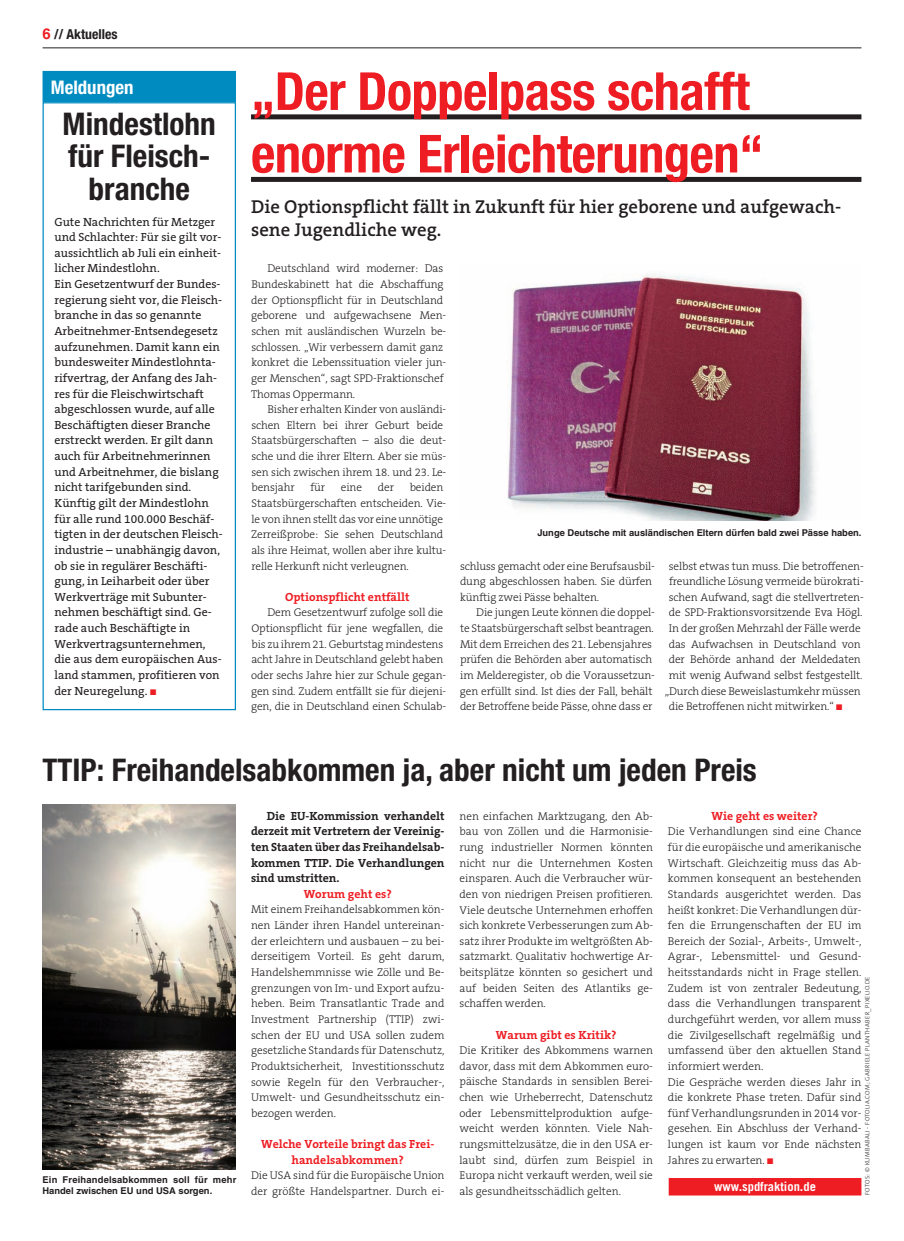
<style>
.page{position:relative;width:904px;height:1241px;background:#fff}
.page>*{position:absolute;margin:0;border:0;box-sizing:border-box;transform-origin:0 0}
.t1{font:700 condensed 52.5px/62.5px "Helvetica Neue LT";letter-spacing:-.01em;color:#ee1d23}
.t2{font:700 condensed 31.25px/32.5px "Helvetica Neue LT";color:#231f20;text-align:center}
.t3{font:600 18.75px/22.5px "The Serif B6";color:#231f20}
.t4{font:700 condensed 18.75px "Helvetica Neue LT";color:#fff}
.t5{font:700 condensed 13.75px "Helvetica Neue LT";color:#231f20}
.t6{font:700 12.5px "Trade Gothic";color:#fff}
.t7{font:11.88px/15.6px "The Serif B5 Plain";color:#231f20}
.t8{font:700 11.88px/15.6px "The Serif B7";letter-spacing:-.005em;color:#231f20;text-align:justify}
.t9{font:700 11.88px/15.6px "The Serif B7";color:#ee1d23;text-align:center}
.t10{font:300 11.25px/15.6px "The Serif B3";letter-spacing:-.01em;color:#231f20}
.t11{font:700 9.38px/11.2px "Helvetica LT";letter-spacing:.02em;color:#231f20}
.t12{font:700 9.38px "Helvetica LT";color:#231f20}
.t13{font:300 6.25px "The Sans B3";letter-spacing:.05em;color:#231f20}
.s1{font-family:"Helvetica LT";font-stretch:normal;font-size:15px;color:#ee1d23}
.s2{color:#ee1d23}
</style>
<div class="page">
<hr style="left:43px;top:48px;width:818px;height:1px;background:#231f20">
<div style="left:251px;top:114px;width:610px;height:5px;background:#231f20"></div>
<div style="left:251px;top:177px;width:610px;height:5px;background:#231f20"></div>
<img style="left:507px;top:274px;width:309px;height:247px">
<div style="left:43px;top:71px;width:192px;height:30px;background:#008bc0"></div>
<div style="left:43px;top:71px;width:193px;height:31px;border:1px solid #008bc0"></div>
<div style="left:43px;top:102px;width:193px;height:608px;border:1px solid #008bc0"></div>
<img style="left:42px;top:804px;width:194px;height:364px">
<div style="left:668px;top:1177px;width:193px;height:18px;background:#ee1d23"></div>
<p class="t5" style="left:43px;top:26px;width:76px"><span class="s1">6</span> // Aktuelles</p>
<h3 class="t4" style="left:51px;top:76px;width:84px">Meldungen</h3>
<h2 class="t2" style="left:63px;top:107px;width:155px">Mindestlohn für Fleisch&shy;branche</h2>
<p class="t7" style="left:54px;top:214px;width:170px">Gute Nachrichten für Metzger und Schlachter: Für sie gilt vor&shy;aussichtlich ab Juli ein einheit&shy;licher Mindestlohn.<br>Ein Gesetzentwurf der Bundes&shy;regierung sieht vor, die Fleisch&shy;branche in das so genannte<br>Arbeitnehmer-Entsendegesetz aufzunehmen. Damit kann ein bundesweiter Mindestlohnta&shy;rifvertrag, der Anfang des Jah&shy;res für die Fleischwirtschaft abgeschlossen wurde, auf alle<br>Beschäftigten dieser Branche erstreckt werden. Er gilt dann auch für Arbeitnehmerinnen und Arbeitnehmer, die bislang nicht tarifgebunden sind.<br>Künftig gilt der Mindestlohn für alle rund 100.000 Beschäf&shy;tigten in der deutschen Fleisch&shy;industrie – unabhängig davon, ob sie in regulärer Beschäfti&shy;gung, in Leiharbeit oder über<br>Werkverträge mit Subunter&shy;nehmen beschäftigt sind. Ge&shy;rade auch Beschäftigte in<br>Werkvertragsunternehmen, die aus dem europäischen Aus&shy;land stammen, profitieren von der Neuregelung. <span class="s2">■</span></p>
<h1 class="t1" style="left:251px;top:59px;width:514px">„Der Doppelpass schafft enorme Erleichterungen“</h1>
<h3 class="t3" style="left:251px;top:196px;width:592px">Die Optionspflicht fällt in Zukunft für hier geborene und aufgewach&shy;sene Jugendliche weg.</h3>
<p class="t10" style="left:251px;top:261px;width:197px;text-indent:16px">Deutschland wird moderner: Das Bundeskabinett hat die Abschaffung der Optionspflicht für in Deutschland geborene und aufgewachsene Men&shy;schen mit ausländischen Wurzeln be&shy;schlossen. „Wir verbessern damit ganz konkret die Lebenssituation vieler jun&shy;ger Menschen“, sagt SPD-Fraktionschef Thomas Oppermann.</p>
<p class="t10" style="left:251px;top:402px;width:196px;text-indent:16px">Bisher erhalten Kinder von ausländi&shy;schen Eltern bei ihrer Geburt beide Staatsbürgerschaften – also die deut&shy;sche und die ihrer Eltern. Aber sie müs&shy;sen sich zwischen ihrem 18. und 23. Le&shy;bensjahr</p>
<p class="t10" style="left:310px;top:480px;width:16px">für</p>
<p class="t10" style="left:341px;top:480px;width:23px">eine</p>
<p class="t10" style="left:378px;top:480px;width:18px">der</p>
<p class="t10" style="left:251px;top:480px;width:196px;text-indent:158px">beiden Staatsbürgerschaften entscheiden. Vie&shy;le von ihnen stellt das vor eine unnötige Zerreißprobe: Sie sehen Deutschland als ihre Heimat, wollen aber ihre kultu&shy;relle Herkunft nicht verleugnen.</p>
<p class="t9" style="left:285px;top:589px;width:126px">Optionspflicht entfällt</p>
<p class="t10" style="left:251px;top:605px;width:197px;text-indent:16px">Dem Gesetzentwurf zufolge soll die Optionspflicht für jene wegfallen, die bis zu ihrem 21. Geburtstag mindestens acht Jahre in Deutschland gelebt haben oder sechs Jahre hier zur Schule gegan&shy;gen sind. Zudem entfällt sie für diejeni&shy;gen, die in Deutschland einen Schulab-</p>
<p class="t12" style="left:537px;top:527px;width:325px">Junge Deutsche mit ausländischen Eltern dürfen bald zwei Pässe haben.</p>
<p class="t10" style="left:460px;top:558px;width:196px">schluss gemacht oder eine Berufsausbil&shy;dung abgeschlossen haben. Sie dürfen künftig zwei Pässe behalten.</p>
<p class="t10" style="left:460px;top:605px;width:197px;text-indent:16px">Die jungen Leute können die doppel&shy;te Staatsbürgerschaft selbst beantragen.<br>Mit dem Erreichen des 21. Lebensjahres prüfen die Behörden aber automatisch im Melderegister, ob die Voraussetzun&shy;gen erfüllt sind. Ist dies der Fall, behält der Betroffene beide Pässe, ohne dass er</p>
<p class="t10" style="left:668px;top:558px;width:196px">selbst etwas tun muss. Die betroffenen-</p>
<p class="t10" style="left:669px;top:573px;width:196px">freundliche Lösung vermeide bürokrati-</p>
<p class="t10" style="left:668px;top:589px;width:196px">schen Aufwand, sagt die stellvertreten-</p>
<p class="t10" style="left:668px;top:605px;width:195px">de SPD-Fraktionsvorsitzende Eva Högl.</p>
<p class="t10" style="left:669px;top:620px;width:193px">In der großen Mehrzahl der Fälle werde</p>
<p class="t10" style="left:668px;top:636px;width:194px">das Aufwachsen in Deutschland von</p>
<p class="t10" style="left:668px;top:652px;width:194px">der Behörde anhand der Meldedaten</p>
<p class="t10" style="left:669px;top:667px;width:195px">mit wenig Aufwand selbst festgestellt.</p>
<p class="t10" style="left:664px;top:683px;width:198px">„Durch diese Beweislastumkehr müssen</p>
<p class="t10" style="left:668px;top:699px;width:175px">die Betroffenen nicht mitwirken.“ <span class="s2">■</span></p>
<h2 class="t2" style="left:43px;top:753px;width:715px">TTIP: Freihandelsabkommen ja, aber nicht um jeden Preis</h2>
<p class="t8" style="left:251px;top:808px;width:195px;text-indent:16px">Die EU-Kommission verhandelt derzeit mit Vertretern der Vereinig&shy;ten Staaten über das Freihandelsab&shy;kommen TTIP. Die Verhandlungen sind umstritten.</p>
<p class="t9" style="left:304px;top:886px;width:90px">Worum geht es?</p>
<p class="t10" style="left:251px;top:902px;width:195px;text-align:justify">Mit einem Freihandelsabkommen kön&shy;nen Länder ihren Handel untereinan&shy;der erleichtern und ausbauen – zu bei&shy;derseitigem Vorteil. Es geht darum, Handelshemmnisse wie Zölle und Be&shy;grenzungen von Im- und Export aufzu&shy;heben. Beim Transatlantic Trade and Investment Partnership (TTIP) zwi&shy;schen der EU und USA sollen zudem gesetzliche Standards für Datenschutz, Produktsicherheit, Investitionsschutz sowie Regeln für den Verbraucher-, Umwelt- und Gesundheitsschutz ein&shy;bezogen werden.</p>
<p class="t9" style="left:261px;top:1136px;width:175px">Welche Vorteile bringt das Frei&shy;handelsabkommen?</p>
<p class="t10" style="left:251px;top:1167px;width:195px">Die USA sind für die Europäische Union der größte Handelspartner. Durch ei-</p>
<p class="t9" style="left:711px;top:808px;width:108px">Wie geht es weiter?</p>
<p class="t10" style="left:668px;top:823px;width:195px">Die Verhandlungen sind eine Chance für die europäische und amerikanische Wirtschaft. Gleichzeitig muss das Ab&shy;kommen konsequent an bestehenden Standards ausgerichtet werden. Das heißt konkret: Die Verhandlungen dür&shy;fen die Errungenschaften der EU im Bereich der Sozial-, Arbeits-, Umwelt-, Agrar-, Lebensmittel- und Gesund&shy;heitsstandards nicht in Frage stellen.<br>Zudem ist von zentraler Bedeutung, dass die Verhandlungen transparent durchgeführt werden, vor allem muss die Zivilgesellschaft regelmäßig und umfassend über den aktuellen Stand informiert werden.<br>Die Gespräche werden dieses Jahr in die konkrete Phase treten. Dafür sind fünf Verhandlungsrunden in 2014 vor&shy;gesehen. Ein Abschluss der Verhand&shy;lungen ist kaum vor Ende nächsten Jahres zu erwarten. <span class="s2">■</span></p>
<p class="t10" style="left:459px;top:808px;width:195px;text-align:justify">nen einfachen Marktzugang, den Ab&shy;bau von Zöllen und die Harmonisie&shy;rung industrieller Normen könnten nicht nur die Unternehmen Kosten einsparen. Auch die Verbraucher wür&shy;den von niedrigen Preisen profitieren.<br>Viele deutsche Unternehmen erhoffen sich konkrete Verbesserungen zum Ab&shy;satz ihrer Produkte im weltgrößten Ab&shy;satzmarkt. Qualitativ hochwertige Ar&shy;beitsplätze könnten so gesichert und auf beiden Seiten des Atlantiks ge&shy;schaffen werden.</p>
<p class="t9" style="left:496px;top:1026px;width:122px">Warum gibt es Kritik?</p>
<p class="t10" style="left:459px;top:1042px;width:195px;text-align:justify">Die Kritiker des Abkommens warnen davor, dass mit dem Abkommen euro&shy;päische Standards in sensiblen Berei&shy;chen wie Urheberrecht, Datenschutz oder Lebensmittelproduktion aufge&shy;weicht werden könnten. Viele Nah&shy;rungsmittelzusätze, die in den USA er&shy;laubt sind, dürfen zum Beispiel in Europa nicht verkauft werden, weil sie als gesundheitsschädlich gelten.</p>
<p class="t13" style="left:864px;top:1194px;width:220px;rotate:-90deg">Fotos: © Ku mbabali - Fotolia.com; gab riele Planthab er_pixelio.de</p>
<p class="t11" style="left:43px;top:1173px;width:195px">Ein Freihandelsabkommen soll für mehr<br>Handel zwischen EU und USA sorgen.</p>
<p class="t6" style="left:714px;top:1178px;width:103px">www.spdfraktion.de</p>
</div>
